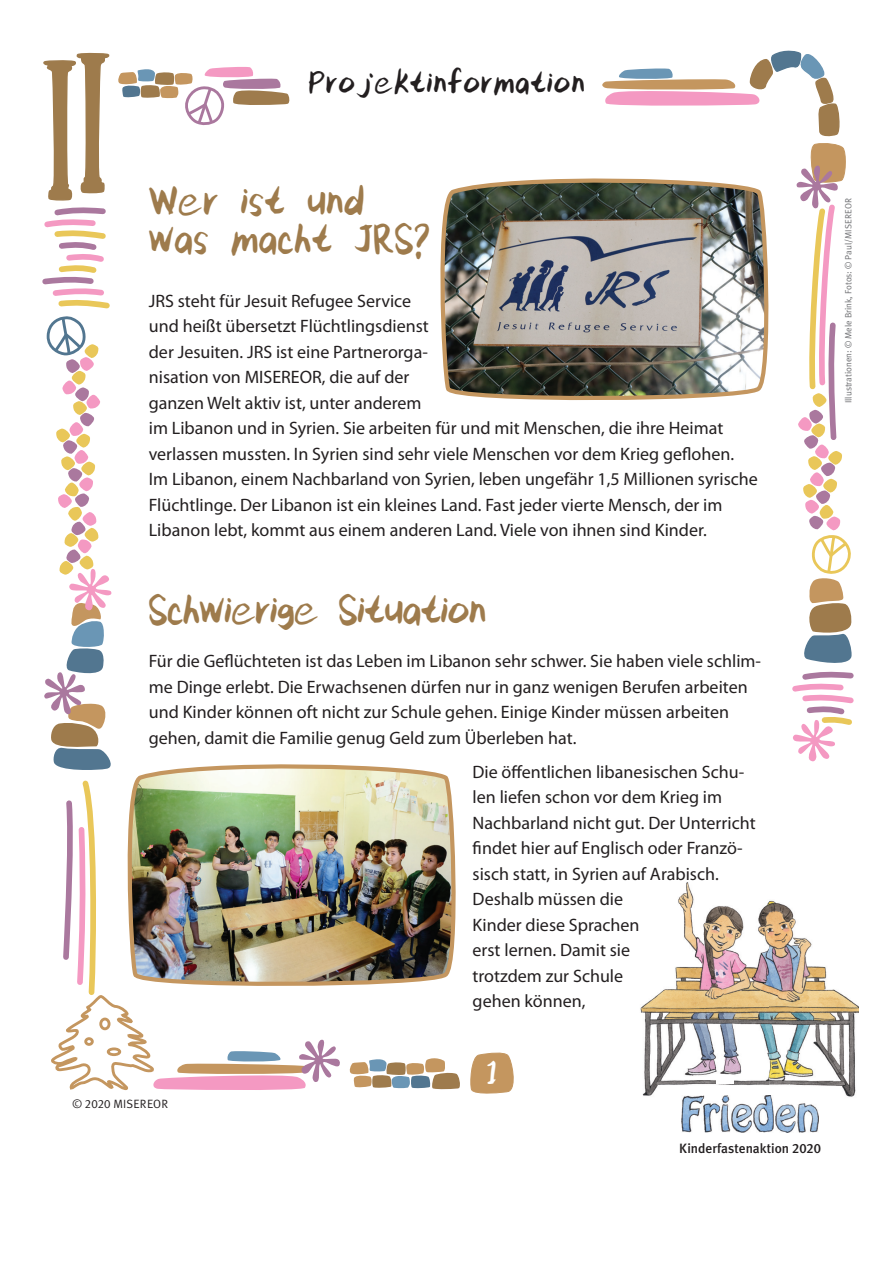
<style>
.page{position:relative;width:893px;height:1263px;background:#fff}
.page>*{position:absolute;margin:0;border:0;box-sizing:border-box;transform-origin:0 0}
.t1{font:49.5px/37.5px "kit Type Extra";letter-spacing:.02em;color:#9e7b4c}
.t2{font:49.5px "kit Type Extra";color:#9e7b4c}
.t3{font:37.5px "kit Type Extra";letter-spacing:.04em;color:#231f20}
.t4{font:37.5px "kit Type Extra";color:#fff}
.t5{font:18px/25.5px "Myriad Pro";color:#231f20}
.t6{font:500 13.5px "Meta Plus";color:#231f20}
.t7{font:12px "Meta Plus Normal";letter-spacing:.015em;color:#231f20}
.t8{font:9px "Meta Plus Normal";color:#6c6d70}
.s1{font-family:"Meta Plus Normal Caps"}
.s2{font-family:"Meta Plus Medium Caps";font-weight:400}
</style>
<div class="page">
<img style="left:640px;top:882px;width:219px;height:215px">
<div style="left:716px;top:1075px;width:17px;height:9px;background:#fff"></div>
<img style="left:681px;top:1095px;width:137px;height:37px">
<svg style="left:470px;top:1052px;width:44px;height:42px;background:#cca575"></svg>
<svg style="left:349px;top:1058px;width:111px;height:32px"></svg>
<svg style="left:602px;top:50px;width:252px;height:712px"></svg>
<svg style="left:42px;top:53px;width:298px;height:1038px"></svg>
<img style="left:440px;top:174px;width:338px;height:233px">
<img style="left:123px;top:760px;width:333px;height:233px">
<h2 class="t3" style="left:309px;top:67px;width:277px">Projektinformation</h2>
<h1 class="t1" style="left:149px;top:185px;width:282px">Wer ist und was macht JRS?</h1>
<p class="t5" style="left:149px;top:288px;width:611px">JRS steht für Jesuit Refugee Service<br>und heißt übersetzt Flüchtlingsdienst<br>der Jesuiten. JRS ist eine Partnerorga-<br>nisation von MISEREOR, die auf der<br>ganzen Welt aktiv ist, unter anderem<br>im Libanon und in Syrien. Sie arbeiten für und mit Menschen, die ihre Heimat verlassen mussten. In Syrien sind sehr viele Menschen vor dem Krieg geflohen.<br>Im Libanon, einem Nachbarland von Syrien, leben ungefähr 1,5 Millionen syrische Flüchtlinge. Der Libanon ist ein kleines Land. Fast jeder vierte Mensch, der im Libanon lebt, kommt aus einem anderen Land. Viele von ihnen sind Kinder.</p>
<h1 class="t2" style="left:149px;top:589px;width:338px">Schwierige Situation</h1>
<p class="t5" style="left:149px;top:649px;width:614px">Für die Geflüchteten ist das Leben im Libanon sehr schwer. Sie haben viele schlim&shy;me Dinge erlebt. Die Erwachsenen dürfen nur in ganz wenigen Berufen arbeiten und Kinder können oft nicht zur Schule gehen. Einige Kinder müssen arbeiten gehen, damit die Familie genug Geld zum Überleben hat.</p>
<p class="t5" style="left:473px;top:759px;width:285px">Die öffentlichen libanesischen Schu&shy;len liefen schon vor dem Krieg im<br>Nachbarland nicht gut. Der Unterricht findet hier auf Englisch oder Franzö&shy;sisch statt, in Syrien auf Arabisch.<br>Deshalb müssen die<br>Kinder diese Sprachen<br>erst lernen. Damit sie<br>trotzdem zur Schule<br>gehen können,</p>
<p class="t7" style="left:73px;top:1097px;width:97px">© <span class="s1">2020</span> MISEREOR</p>
<h2 class="t4" style="left:487px;top:1057px;width:10px">1</h2>
<p class="t6" style="left:679px;top:1140px;width:143px">Kinderfastenaktion <span class="s2">2020</span></p>
<p class="t8" style="left:843px;top:403px;width:207px;rotate:-90deg">Illustrationen: © Mele Brink, Fotos: © Paul/MISEREOR</p>
</div>
